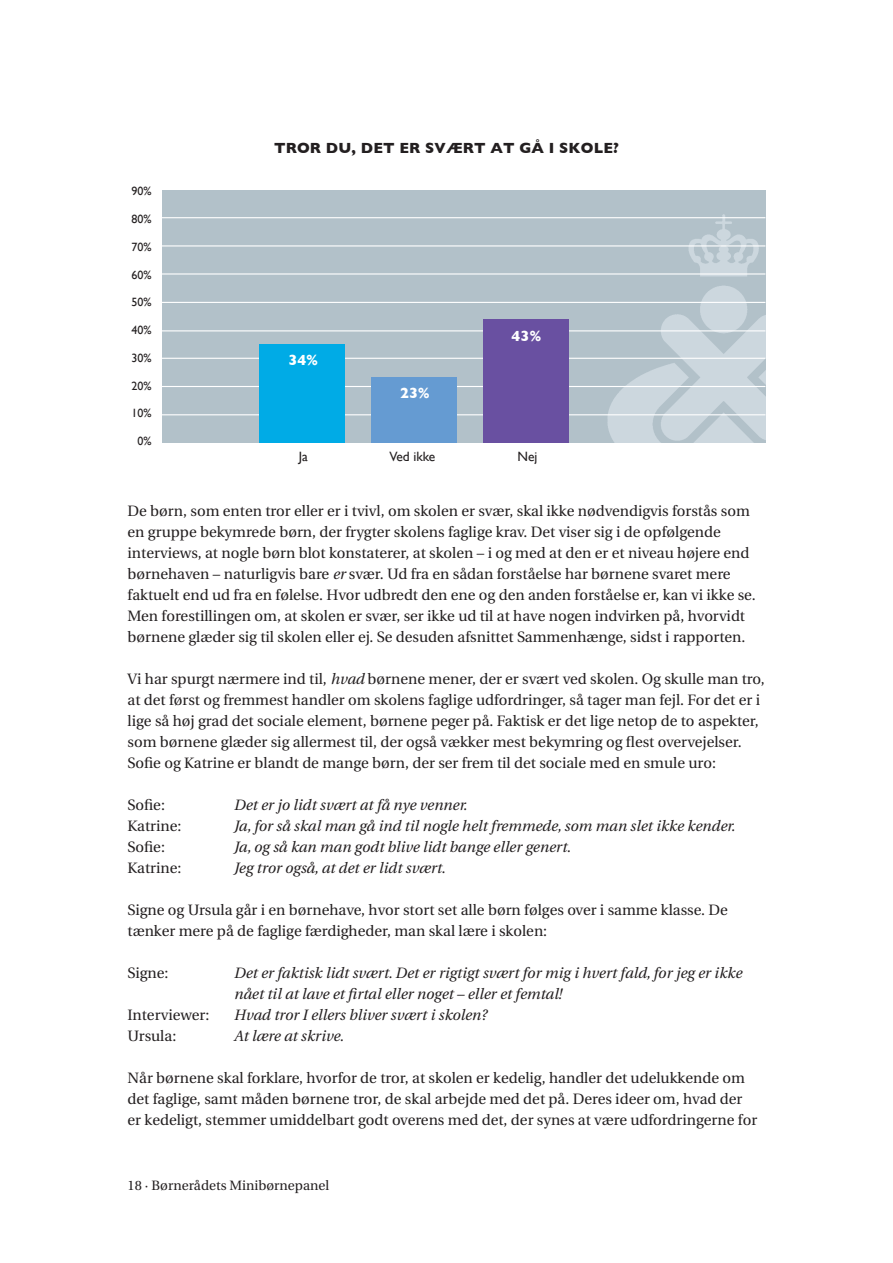
<style>
.page{position:relative;width:893px;height:1263px;background:#fff}
.page>*{position:absolute;margin:0;border:0;box-sizing:border-box;transform-origin:0 0}
.t1{font:15px/21px "Utopia";color:#231f20}
.t2{font:italic 15px/21px "Utopia";color:#231f20}
.t3{font:700 15px "Gill Sans";color:#231f20}
.t4{font:700 15px "Gill Sans";color:#fff}
.t5{font:13.5px "Utopia";color:#231f20}
.t6{font:13.5px "Gill Sans";color:#231f20}
.t7{font:12px "Gill Sans";color:#231f20}
.s1{font-style:italic}
</style>
<div class="page">
<div style="left:162px;top:190px;width:603px;height:253px;background:#b2c1c9"></div>
<img style="left:591px;top:214px;width:174px;height:229px">
<hr style="left:155px;top:273px;width:610px;height:2px;background:#fff">
<hr style="left:155px;top:302px;width:610px;height:1px;background:#fff">
<hr style="left:155px;top:330px;width:610px;height:1px;background:#fff">
<hr style="left:155px;top:358px;width:610px;height:1px;background:#fff">
<hr style="left:155px;top:386px;width:610px;height:1px;background:#fff">
<hr style="left:155px;top:414px;width:610px;height:1px;background:#fff">
<hr style="left:155px;top:217px;width:610px;height:1px;background:#fff">
<hr style="left:155px;top:245px;width:610px;height:1px;background:#fff">
<div style="left:259px;top:344px;width:85px;height:99px;background:#00abe6"></div>
<div style="left:372px;top:377px;width:85px;height:65px;background:#659bd2"></div>
<div style="left:484px;top:319px;width:85px;height:124px;background:#6950a1"></div>
<p class="t7" style="left:131px;top:184px;width:22px">90%</p>
<p class="t7" style="left:131px;top:212px;width:22px">80%</p>
<p class="t7" style="left:131px;top:240px;width:22px">70%</p>
<p class="t7" style="left:131px;top:268px;width:22px">60%</p>
<p class="t7" style="left:131px;top:295px;width:22px">50%</p>
<p class="t7" style="left:131px;top:323px;width:22px">40%</p>
<p class="t7" style="left:131px;top:351px;width:22px">30%</p>
<p class="t7" style="left:131px;top:379px;width:22px">20%</p>
<p class="t7" style="left:131px;top:406px;width:22px">10%</p>
<p class="t7" style="left:137px;top:434px;width:16px">0%</p>
<p class="t3" style="left:274px;top:139px;width:25px">TROR</p>
<p class="t3" style="left:326px;top:139px;width:47px">DU, DET</p>
<p class="t3" style="left:399px;top:139px;width:172px">ERSVÆRTATGÅISKOLE</p>
<p class="t3" style="left:613px;top:139px;width:7px">?</p>
<p class="t4" style="left:288px;top:351px;width:31px">34%</p>
<p class="t4" style="left:400px;top:384px;width:31px">23%</p>
<p class="t4" style="left:511px;top:327px;width:31px">43%</p>
<p class="t6" style="left:299px;top:449px;width:11px">Ja</p>
<p class="t6" style="left:390px;top:449px;width:47px">Ved ikke</p>
<p class="t6" style="left:517px;top:449px;width:21px">Nej</p>
<p class="t1" style="left:128px;top:501px;width:630px">De børn, som enten tror eller er i tvivl, om skolen er svær, skal ikke nødvendigvis forstås som en gruppe bekymrede børn, der frygter skolens faglige krav. Det viser sig i de opfølgende interviews, at nogle børn blot konstaterer, at skolen – i og med at den er et niveau højere end børnehaven – naturligvis bare <span class="s1">er</span> svær. Ud fra en sådan forståelse har børnene svaret mere faktuelt end ud fra en følelse. Hvor udbredt den ene og den anden forståelse er, kan vi ikke se.<br>Men forestillingen om, at skolen er svær, ser ikke ud til at have nogen indvirken på, hvorvidt børnene glæder sig til skolen eller ej. Se desuden afsnittet Sammenhænge, sidst i rapporten.</p>
<p class="t1" style="left:128px;top:669px;width:639px">Vi har spurgt nærmere ind til, <span class="s1">hvad</span> børnene mener, der er svært ved skolen. Og skulle man tro, at det først og fremmest handler om skolens faglige udfordringer, så tager man fejl. For det er i lige så høj grad det sociale element, børnene peger på. Faktisk er det lige netop de to aspekter, som børnene glæder sig allermest til, der også vækker mest bekymring og flest overvejelser.<br>Sofie og Katrine er blandt de mange børn, der ser frem til det sociale med en smule uro:</p>
<p class="t1" style="left:128px;top:795px;width:39px">Sofie:</p>
<p class="t2" style="left:234px;top:795px;width:235px">Det er jo lidt svært at få nye venner.</p>
<p class="t1" style="left:128px;top:816px;width:55px">Katrine:</p>
<p class="t2" style="left:234px;top:816px;width:503px">Ja, for så skal man gå ind til nogle helt fremmede, som man slet ikke kender.</p>
<p class="t1" style="left:128px;top:837px;width:39px">Sofie:</p>
<p class="t2" style="left:234px;top:837px;width:338px">Ja, og så kan man godt blive lidt bange eller genert.</p>
<p class="t1" style="left:128px;top:858px;width:55px">Katrine:</p>
<p class="t2" style="left:234px;top:858px;width:213px">Jeg tror også, at det er lidt svært.</p>
<p class="t1" style="left:128px;top:900px;width:602px">Signe og Ursula går i en børnehave, hvor stort set alle børn følges over i samme klasse. De tænker mere på de faglige færdigheder, man skal lære i skolen:</p>
<p class="t1" style="left:128px;top:963px;width:42px">Signe:</p>
<p class="t2" style="left:234px;top:963px;width:509px">Det er faktisk lidt svært. Det er rigtigt svært for mig i hvert fald, for jeg er ikke nået til at lave et firtal eller noget – eller et femtal!</p>
<p class="t1" style="left:128px;top:1005px;width:83px">Interviewer:</p>
<p class="t2" style="left:234px;top:1005px;width:255px">Hvad tror I ellers bliver svært i skolen?</p>
<p class="t1" style="left:128px;top:1026px;width:50px">Ursula:</p>
<p class="t2" style="left:234px;top:1026px;width:111px">At lære at skrive.</p>
<p class="t1" style="left:128px;top:1068px;width:631px">Når børnene skal forklare, hvorfor de tror, at skolen er kedelig, handler det udelukkende om det faglige, samt måden børnene tror, de skal arbejde med det på. Deres ideer om, hvad der er kedeligt, stemmer umiddelbart godt overens med det, der synes at være udfordringerne for</p>
<p class="t5" style="left:128px;top:1177px;width:203px">18 · Børnerådets Minibørnepanel</p>
</div>
